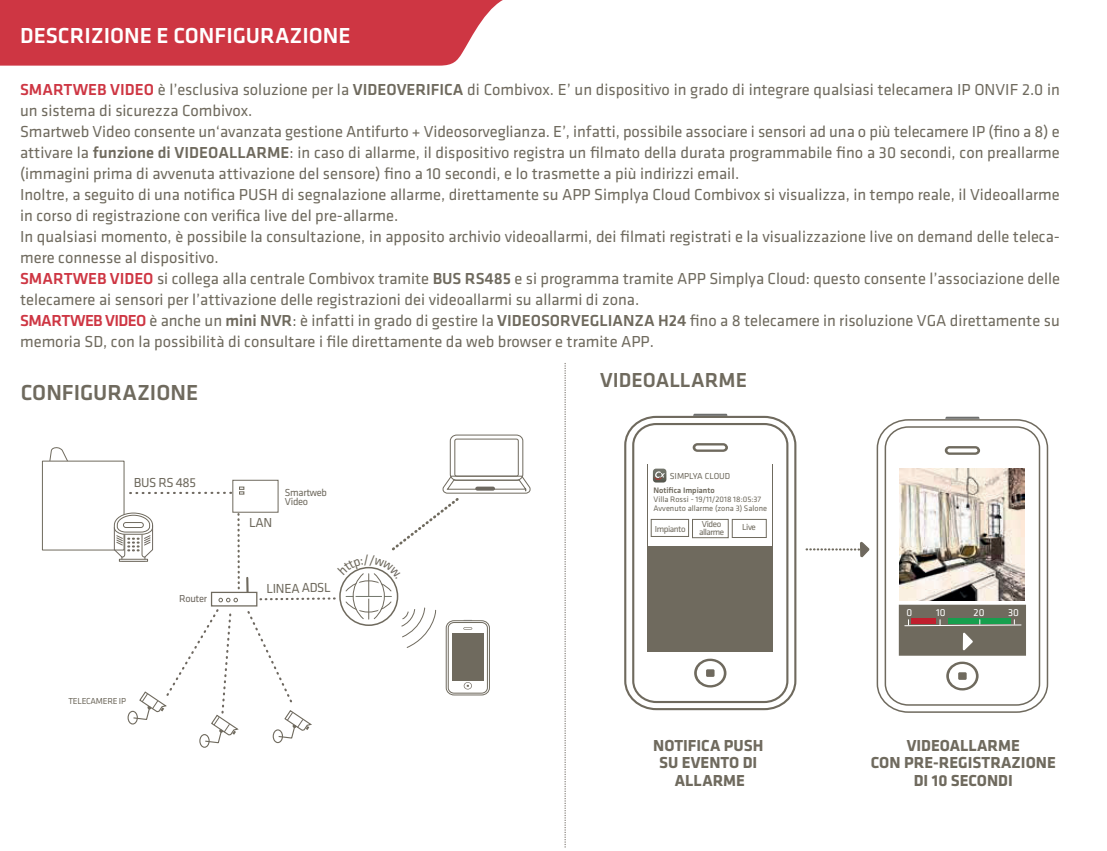
<style>
.page{position:relative;width:1107px;height:851px;background:#fff}
.page>*{position:absolute;margin:0;border:0;box-sizing:border-box;transform-origin:0 0}
.t1{font:500 22.5px "Klavika";color:#fff}
.t2{font:500 22.5px "Klavika";color:#6f6a5e}
.t3{font:500 21px "Klavika";color:#6f6a5e}
.t4{font:16.5px/21px "Klavika";color:#6f6a5e}
.t5{font:700 16.5px/17.4px "Klavika";color:#6f6a5e;text-align:center}
.t6{font:13.5px "Klavika";letter-spacing:-.03em;color:#6f6a5e}
.t7{font:10.5px/9.4px "Klavika";letter-spacing:-.03em;color:#6f6a5e}
.t8{font:10.5px "Klavika";color:#fff}
.t9{font:10.5px "Klavika";letter-spacing:-.03em;color:#6e6860}
.t10{font:9px/7.5px "Klavika";letter-spacing:-.05em;color:#6f6a5e;text-align:center}
.t11{font:9px "Klavika";color:#6f6a5e}
.t12{font:9px "Klavika";letter-spacing:-.03em;color:#6f6a5e}
.t13{font:8.25px/9px "Klavika";color:#6f6a5e}
.t14{font:500 8.25px "Klavika";color:#6f6a5e}
.s1{font-weight:500;color:#ce3643}
.s2{font-weight:500}
</style>
<div class="page">
<svg style="left:0;top:0;width:503px;height:66px;background:#d0424e"></svg>
<svg style="left:805px;top:541px;width:65px;height:17px"></svg>
<svg style="left:624px;top:414px;width:173px;height:297px"></svg>
<svg style="left:694px;top:658px;width:32px;height:29px"></svg>
<div style="left:706px;top:669px;width:8px;height:7px;background:#6f6a5e"></div>
<div style="left:647px;top:464px;width:126px;height:188px;background:#6f6a5e"></div>
<svg style="left:693px;top:413px;width:34px;height:3px"></svg>
<svg style="left:692px;top:443px;width:36px;height:9px"></svg>
<div style="left:648px;top:464px;width:124px;height:82px;background:#fff"></div>
<svg style="left:876px;top:418px;width:173px;height:295px"></svg>
<svg style="left:946px;top:661px;width:32px;height:29px"></svg>
<div style="left:958px;top:672px;width:8px;height:7px;background:#6f6a5e"></div>
<div style="left:899px;top:604px;width:127px;height:51px;background:#6f6a5e;border:2px solid #6f6a5e"></div>
<svg style="left:945px;top:416px;width:34px;height:3px"></svg>
<svg style="left:944px;top:446px;width:36px;height:9px"></svg>
<img style="left:899px;top:468px;width:125px;height:133px">
<svg style="left:963px;top:632px;width:10px;height:18px"></svg>
<div style="left:947px;top:618px;width:63px;height:5px;background:#169f4e"></div>
<div style="left:911px;top:618px;width:24px;height:5px;background:#c01f2e"></div>
<svg style="left:904px;top:619px;width:118px;height:7px"></svg>
<svg style="left:653px;top:468px;width:13px;height:14px"></svg>
<div style="left:651px;top:519px;width:38px;height:17px;border:1px solid #6f6a5e"></div>
<div style="left:732px;top:519px;width:34px;height:18px;border:1px solid #6f6a5e"></div>
<div style="left:692px;top:519px;width:36px;height:19px;border:1px solid #6f6a5e"></div>
<svg style="left:49px;top:447px;width:19px;height:13px"></svg>
<div style="left:42px;top:460px;width:82px;height:90px;background:#fff;border:1px solid #6f6a5e"></div>
<div style="left:199px;top:734px;width:11px;height:13px;border:1px solid #6f6a5e;border-radius:50%"></div>
<svg style="left:565px;top:363px;width:1px;height:485px"></svg>
<svg style="left:113px;top:434px;width:418px;height:309px"></svg>
<h1 class="t1" style="left:20px;top:24px;width:332px">DESCRIZIONE E CONFIGURAZIONE</h1>
<p class="t4" style="left:20px;top:79px;width:1041px"><span class="s1">SMARTWEB VIDEO</span> è l’esclusiva soluzione per la <span class="s2">VIDEOVERIFICA</span> di Combivox. E’ un dispositivo in grado di integrare qualsiasi telecamera IP ONVIF 2.0 in un sistema di sicurezza Combivox.<br>Smartweb Video consente un‘avanzata gestione Antifurto + Videosorveglianza. E’, infatti, possibile associare i sensori ad una o più telecamere IP (fino a 8) e attivare la <span class="s2">funzione di VIDEOALLARME</span>: in caso di allarme, il dispositivo registra un filmato della durata programmabile fino a 30 secondi, con preallarme (immagini prima di avvenuta attivazione del sensore) fino a 10 secondi, e lo trasmette a più indirizzi email.<br>Inoltre, a seguito di una notifica PUSH di segnalazione allarme, direttamente su APP Simplya Cloud Combivox si visualizza, in tempo reale, il Videoallarme in corso di registrazione con verifica live del pre-allarme.<br>In qualsiasi momento, è possibile la consultazione, in apposito archivio videoallarmi, dei filmati registrati e la visualizzazione live on demand delle teleca&shy;mere connesse al dispositivo.<br><span class="s1">SMARTWEB VIDEO</span> si collega alla centrale Combivox tramite <span class="s2">BUS RS485</span> e si programma tramite APP Simplya Cloud: questo consente l’associazione delle telecamere ai sensori per l’attivazione delle registrazioni dei videoallarmi su allarmi di zona.<br><span class="s1">SMARTWEB VIDEO</span> è anche un <span class="s2">mini NVR</span>: è infatti in grado di gestire la <span class="s2">VIDEOSORVEGLIANZA H24</span> fino a 8 telecamere in risoluzione VGA direttamente su memoria SD, con la possibilità di consultare i file direttamente da web browser e tramite APP.</p>
<h1 class="t2" style="left:21px;top:380px;width:179px">CONFIGURAZIONE</h1>
<p class="t6" style="left:134px;top:475px;width:64px">BUS RS 485</p>
<p class="t12" style="left:69px;top:696px;width:59px">TELECAMERE IP</p>
<p class="t9" style="left:179px;top:592px;width:29px">Router</p>
<p class="t6" style="left:249px;top:514px;width:25px">LAN</p>
<p class="t7" style="left:285px;top:487px;width:44px">Smartweb<br>Video</p>
<p class="t6" style="left:266px;top:581px;width:66px;rotate:-1deg">LINEA ADSL</p>
<p class="t3" style="left:600px;top:369px;width:148px">VIDEOALLARME</p>
<p class="t11" style="left:670px;top:471px;width:62px">SIMPLYA CLOUD</p>
<p class="t14" style="left:653px;top:485px;width:63px">Notifica Impianto</p>
<p class="t13" style="left:653px;top:494px;width:115px">Villa Rossi - 19/11/2018 18:05:37<br>Avvenuto allarme (zona 3) Salone</p>
<p class="t10" style="left:655px;top:525px;width:32px">Impianto</p>
<p class="t10" style="left:699px;top:520px;width:27px">Video allarme</p>
<p class="t10" style="left:742px;top:523px;width:15px">Live</p>
<p class="t8" style="left:906px;top:606px;width:7px">0</p>
<p class="t8" style="left:936px;top:606px;width:11px">10</p>
<p class="t8" style="left:973px;top:606px;width:12px">20</p>
<p class="t8" style="left:1008px;top:606px;width:12px">30</p>
<p class="t5" style="left:653px;top:737px;width:112px">NOTIFICA PUSH<br>SU EVENTO DI<br>ALLARME</p>
<p class="t5" style="left:871px;top:737px;width:186px">VIDEOALLARME<br>CON PRE-REGISTRAZIONE<br>DI 10 SECONDI</p>
</div>
